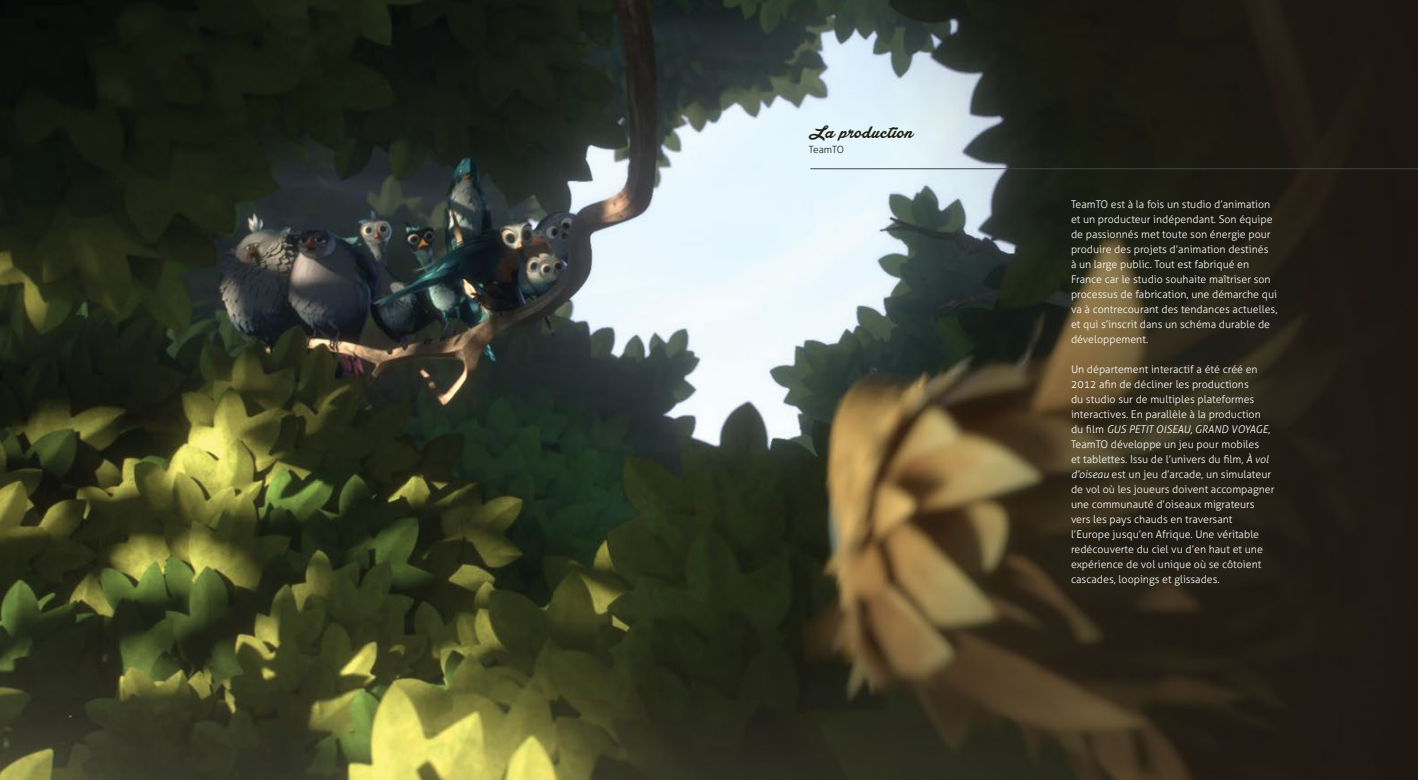
<style>
.page{position:relative;width:1418px;height:780px;background:#fff}
.page>*{position:absolute;margin:0;border:0;box-sizing:border-box;transform-origin:0 0}
.t1{font:18.75px "Lakesight Personal Use Only";color:#1e2211}
.t2{font:300 10.62px/15px "Aller";color:#fff}
.t3{font:300 10px "Aller";color:#1e2211}
.s1{font-style:italic}
</style>
<div class="page">
<img style="left:0;top:0;width:1417px;height:780px">
<hr style="left:810px;top:168px;width:607px;height:1px;background:#3c4648">
<p class="t1" style="left:809px;top:120px;width:106px">La production</p>
<p class="t3" style="left:809px;top:144px;width:37px">TeamTO</p>
<p class="t2" style="left:1070px;top:197px;width:208px">TeamTO est à la fois un studio d’animation et un producteur indépendant. Son équipe de passionnés met toute son énergie pour produire des projets d’animation destinés<br>à un large public. Tout est fabriqué en France car le studio souhaite maîtriser son processus de fabrication, une démarche qui va à contrecourant des tendances actuelles, et qui s’inscrit dans un schéma durable de développement.</p>
<p class="t2" style="left:1070px;top:362px;width:205px">Un département interactif a été créé en 2012 afin de décliner les productions<br>du studio sur de multiples plateformes interactives. En parallèle à la production du film <span class="s1">GUS PETIT OISEAU, GRAND VOYAGE</span>, TeamTO développe un jeu pour mobiles<br>et tablettes. Issu de l’univers du film, <span class="s1">À vol d’oiseau</span> est un jeu d’arcade, un simulateur de vol où les joueurs doivent accompagner une communauté d’oiseaux migrateurs vers les pays chauds en traversant<br>l’Europe jusqu’en Afrique. Une véritable redécouverte du ciel vu d’en haut et une expérience de vol unique où se côtoient cascades, loopings et glissades.</p>
</div>
